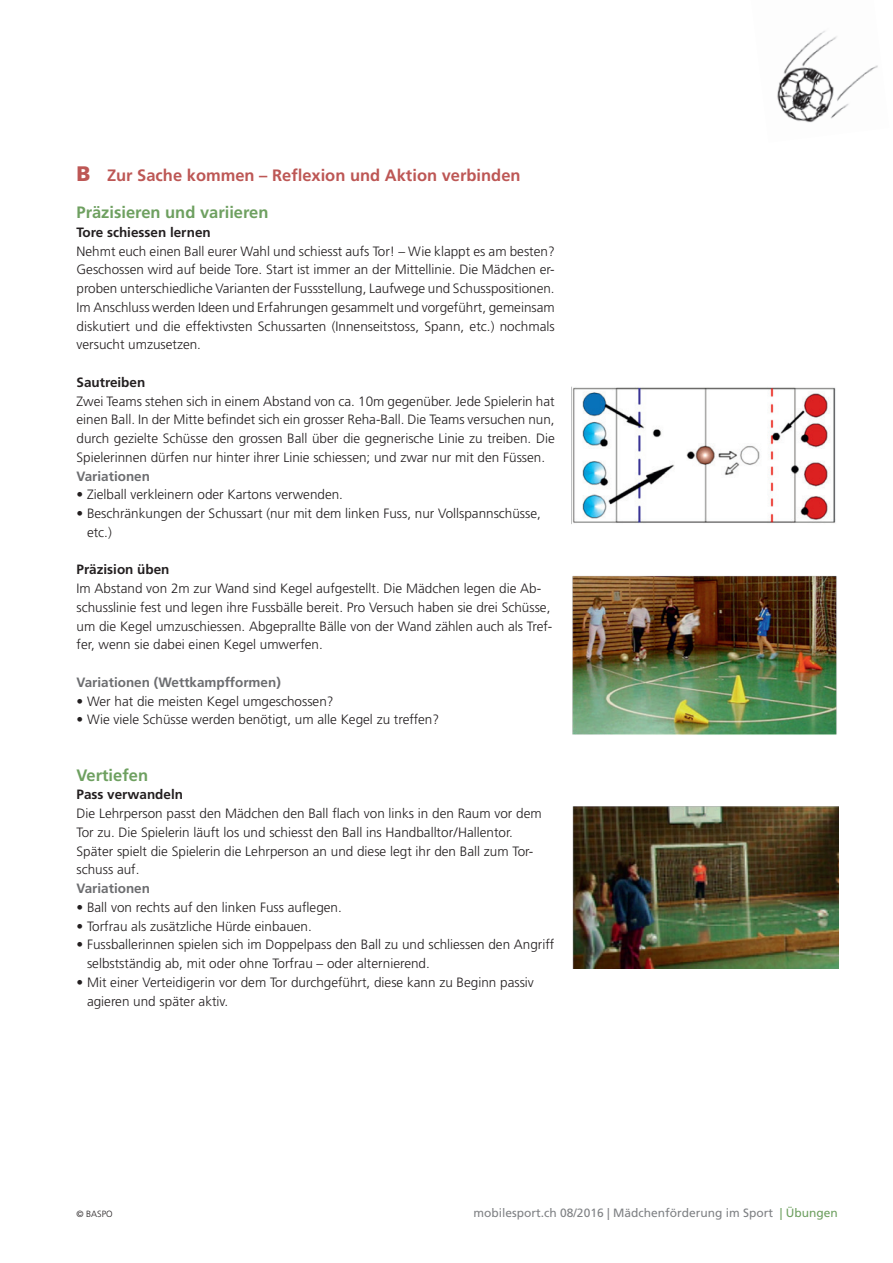
<style>
.page{position:relative;width:893px;height:1263px;background:#fff}
.page>*{position:absolute;margin:0;border:0;box-sizing:border-box;transform-origin:0 0}
.H2_Titel_grün_11pt{font:700 16.5px "Frutiger LT";color:#bd5755}
.H2_Titel_grün_11pt-2{font:700 16.5px "Frutiger LT";color:#6ea060}
.P_Lead{font:300 13.5px/18.8px "Frutiger LT";color:#231f20}
.P_Gundtext_d{font:300 13.5px/18.8px "Frutiger LT";color:#231f20;text-align:justify}
.P_Lead-2{font:700 13.5px "Frutiger LT";color:#6c6d70}
.P_Lead-3{font:700 13.5px "Frutiger LT";color:#231f20}
.P_Gundtext_d-2{font:700 13.5px "Frutiger LT";color:#231f20}
.t1{font:12px "Frutiger LT";color:#808285}
.t2{font:300 9px "Frutiger LT";color:#231f20}
.s1{font-weight:900;font-size:21px}
.s2{color:#6ea060}
</style>
<div class="page">
<img style="left:572px;top:387px;width:264px;height:137px">
<img style="left:572px;top:575px;width:265px;height:160px">
<img style="left:572px;top:806px;width:267px;height:162px">
<img style="left:777px;top:31px;width:101px;height:92px">
<h2 class="H2_Titel_grün_11pt" style="left:77px;top:165px;width:446px"><span class="s1">B</span> Zur Sache kommen – Reflexion und Aktion verbinden</h2>
<h2 class="H2_Titel_grün_11pt-2" style="left:77px;top:203px;width:193px">Präzisieren und variieren</h2>
<p class="P_Lead-3" style="left:77px;top:224px;width:136px">Tore schiessen lernen</p>
<p class="P_Gundtext_d" style="left:77px;top:242px;width:480px">Nehmt euch einen Ball eurer Wahl und schiesst aufs Tor! – Wie klappt es am besten?<br>Geschossen wird auf beide Tore. Start ist immer an der Mittellinie. Die Mädchen er&shy;proben unterschiedliche Varianten der Fussstellung, Laufwege und Schusspositionen.<br>Im Anschluss werden Ideen und Erfahrungen gesammelt und vorgeführt, gemeinsam diskutiert und die effektivsten Schussarten (Innenseitstoss, Spann, etc.) nochmals versucht umzusetzen.</p>
<p class="P_Gundtext_d-2" style="left:77px;top:374px;width:70px">Sautreiben</p>
<p class="P_Gundtext_d" style="left:77px;top:392px;width:480px">Zwei Teams stehen sich in einem Abstand von ca. 10m gegenüber. Jede Spielerin hat einen Ball. In der Mitte befindet sich ein grosser Reha-Ball. Die Teams versuchen nun, durch gezielte Schüsse den grossen Ball über die gegnerische Linie zu treiben. Die Spielerinnen dürfen nur hinter ihrer Linie schiessen; und zwar nur mit den Füssen.</p>
<p class="P_Lead-2" style="left:77px;top:468px;width:75px">Variationen</p>
<p class="P_Lead" style="left:77px;top:485px;width:268px">• Zielball verkleinern oder Kartons verwenden.</p>
<p class="P_Lead" style="left:87px;top:504px;width:455px;text-indent:-11px">• Beschränkungen der Schussart (nur mit dem linken Fuss, nur Vollspannschüsse, etc.)</p>
<p class="P_Lead-3" style="left:77px;top:562px;width:95px">Präzision üben</p>
<p class="P_Lead" style="left:77px;top:579px;width:477px">Im Abstand von 2m zur Wand sind Kegel aufgestellt. Die Mädchen legen die Ab&shy;schusslinie fest und legen ihre Fussbälle bereit. Pro Versuch haben sie drei Schüsse, um die Kegel umzuschiessen. Abgeprallte Bälle von der Wand zählen auch als Tref&shy;fer, wenn sie dabei einen Kegel umwerfen.</p>
<p class="P_Lead-2" style="left:77px;top:674px;width:206px">Variationen (Wettkampfformen)</p>
<p class="P_Lead" style="left:77px;top:692px;width:259px">• Wer hat die meisten Kegel umgeschossen?</p>
<p class="P_Lead" style="left:77px;top:710px;width:364px">• Wie viele Schüsse werden benötigt, um alle Kegel zu treffen?</p>
<h2 class="H2_Titel_grün_11pt-2" style="left:77px;top:765px;width:73px">Vertiefen</h2>
<p class="P_Lead-3" style="left:77px;top:787px;width:108px">Pass verwandeln</p>
<p class="P_Lead" style="left:77px;top:804px;width:467px">Die Lehrperson passt den Mädchen den Ball flach von links in den Raum vor dem<br>Tor zu. Die Spielerin läuft los und schiesst den Ball ins Handballtor/Hallentor.</p>
<p class="P_Lead" style="left:77px;top:842px;width:458px">Später spielt die Spielerin die Lehrperson an und diese legt ihr den Ball zum Tor&shy;schuss auf.</p>
<p class="P_Lead-2" style="left:77px;top:880px;width:75px">Variationen</p>
<p class="P_Lead" style="left:77px;top:898px;width:267px">• Ball von rechts auf den linken Fuss auflegen.</p>
<p class="P_Lead" style="left:77px;top:917px;width:237px">• Torfrau als zusätzliche Hürde einbauen.</p>
<p class="P_Lead" style="left:87px;top:935px;width:469px;text-indent:-11px">• Fussballerinnen spielen sich im Doppelpass den Ball zu und schliessen den Angriff selbstständig ab, mit oder ohne Torfrau – oder alternierend.</p>
<p class="P_Lead" style="left:87px;top:973px;width:448px;text-indent:-11px">• Mit einer Verteidigerin vor dem Tor durchgeführt, diese kann zu Beginn passiv agieren und später aktiv.</p>
<p class="t2" style="left:77px;top:1209px;width:38px">© BASPO</p>
<p class="t1" style="left:473px;top:1206px;width:366px">mobilesport.ch 08/2016 | Mädchenförderung im Sport <span class="s2">| Übungen</span></p>
</div>
